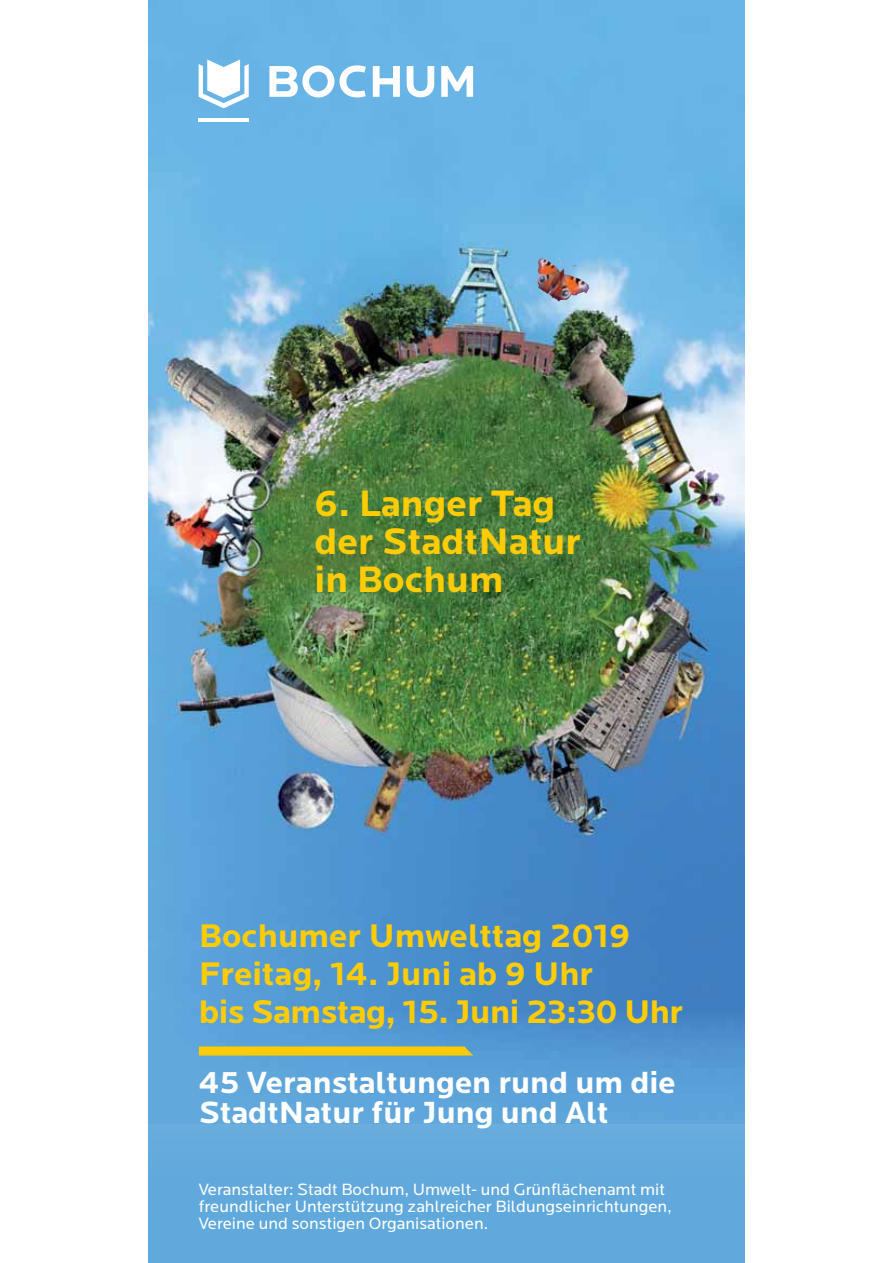
<style>
.page{position:relative;width:893px;height:1263px;background:#fff}
.page>*{position:absolute;margin:0;border:0;box-sizing:border-box;transform-origin:0 0}
.t1{font:700 38.25px/38.2px "Locator";color:#ffcb04}
.t2{font:700 33.9px/38.2px "Locator";color:#ffcb04}
.t3{font:700 31.8px/29.7px "Locator";color:#fff}
.t4{font:16.95px/17px "Locator";color:#fff}
</style>
<div class="page">
<img style="left:149px;top:0;width:595px;height:1123px">
<div style="left:149px;top:1123px;width:595px;height:140px;background:#61a9dc"></div>
<svg style="left:269px;top:65px;width:204px;height:32px"></svg>
<hr style="left:199px;top:119px;width:50px;height:3px;background:#fff">
<svg style="left:199px;top:60px;width:50px;height:48px"></svg>
<img style="left:536px;top:258px;width:53px;height:43px">
<svg style="left:199px;top:1047px;width:274px;height:9px"></svg>
<h1 class="t1" style="left:315px;top:487px;width:268px">6. Langer Tag der StadtNatur in Bochum</h1>
<h2 class="t2" style="left:199px;top:920px;width:486px">Bochumer Umwelttag 2019<br>Freitag, 14. Juni ab 9 Uhr<br>bis Samstag, 15. Juni 23:30 Uhr</h2>
<h3 class="t3" style="left:199px;top:1071px;width:478px">45 Veranstaltungen rund um die<br>StadtNatur für Jung und Alt</h3>
<p class="t4" style="left:199px;top:1182px;width:474px">Veranstalter: Stadt Bochum, Umwelt- und Grünflächenamt mit freundlicher Unterstützung zahlreicher Bildungseinrichtungen,<br>Vereine und sonstigen Organisationen.</p>
</div>
